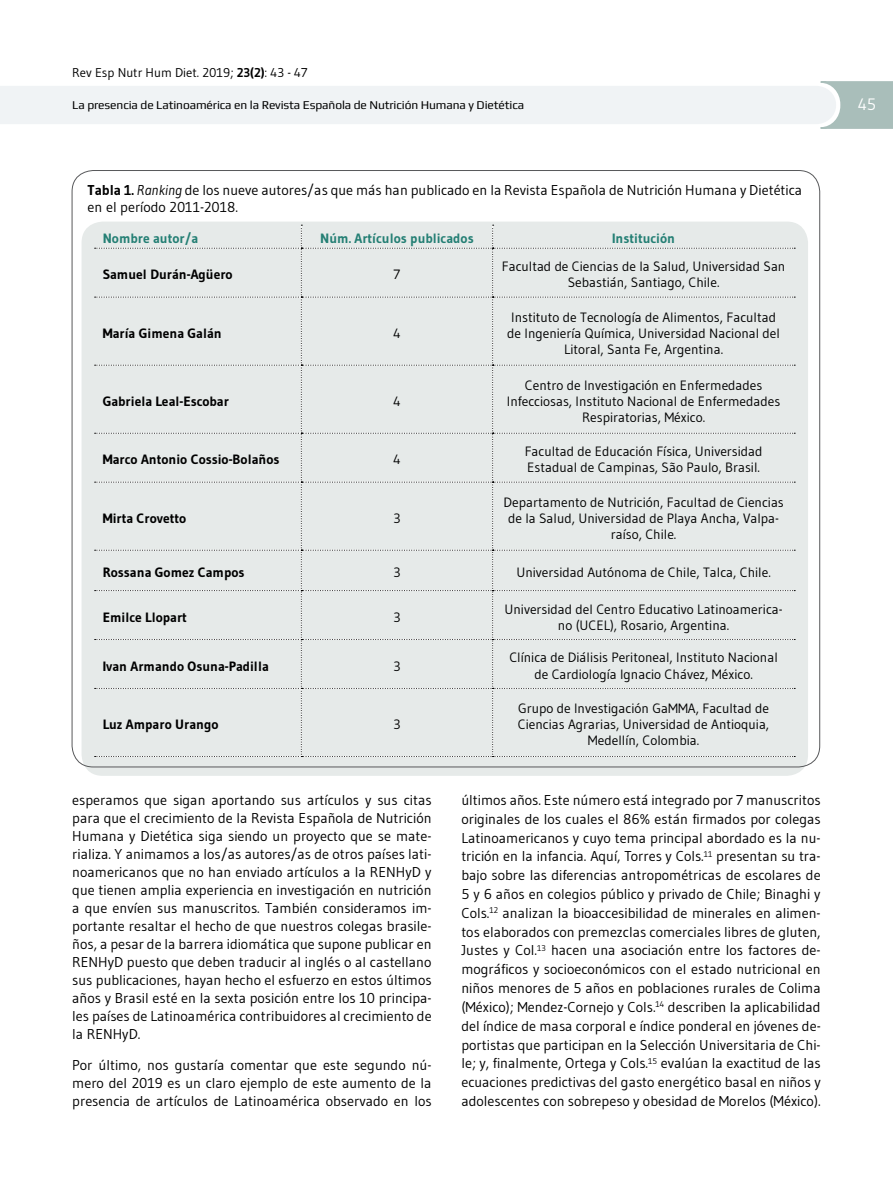
<style>
.page{position:relative;width:893px;height:1191px;background:#fff}
.page>*{position:absolute;margin:0;border:0;box-sizing:border-box;transform-origin:0 0}
.t1{font:16.5px "Gudea";color:#fff}
.t2{font:14.25px/18.8px "Gudea";color:#000;text-align:justify}
.t3{font:13.5px/16.2px "Gudea";color:#000;text-align:center}
.t4{font:700 13.5px "Gudea";color:#000}
.t5{font:700 13.5px "Gudea";color:#247f74}
.t6{font:12.75px "Gudea";color:#000}
.t7{font:12px "Play";letter-spacing:-.01em;color:#000}
.s1{font-weight:700}
.s2{font-style:italic}
</style>
<div class="page">
<svg style="left:0;top:81px;width:893px;height:48px"></svg>
<div style="left:82px;top:221px;width:726px;height:555px;background:#e6eae9;border-radius:21px"></div>
<svg style="left:95px;top:225px;width:700px;height:532px"></svg>
<p class="t6" style="left:72px;top:65px;width:237px">Rev Esp Nutr Hum Diet. 2019; <span class="s1">23(2)</span>: 43 - 47</p>
<p class="t7" style="left:72px;top:98px;width:453px">La presencia de Latinoamérica en la Revista Española de Nutrición Humana y Dietética</p>
<p class="t1" style="left:858px;top:94px;width:20px">45</p>
<p class="t2" style="left:88px;top:181px;width:716px;line-height:17.1px"><span class="s1">Tabla 1.</span> <span class="s2">Ranking</span> de los nueve autores/as que más han publicado en la Revista Española de Nutrición Humana y Dietética en el período 2011-2018.</p>
<p class="t5" style="left:103px;top:230px;width:97px">Nombre autor/a</p>
<p class="t5" style="left:320px;top:230px;width:155px">Núm. Artículos publicados</p>
<p class="t5" style="left:612px;top:230px;width:64px">Institución</p>
<p class="t4" style="left:103px;top:266px;width:131px">Samuel Durán-Agüero</p>
<p class="t3" style="left:394px;top:266px;width:8px">7</p>
<p class="t3" style="left:502px;top:258px;width:285px">Facultad de Ciencias de la Salud, Universidad San<br>Sebastián, Santiago, Chile.</p>
<p class="t4" style="left:103px;top:324px;width:121px">María Gimena Galán</p>
<p class="t3" style="left:393px;top:325px;width:9px">4</p>
<p class="t3" style="left:507px;top:308px;width:274px">Instituto de Tecnología de Alimentos, Facultad de Ingeniería Química, Universidad Nacional del<br>Litoral, Santa Fe, Argentina.</p>
<p class="t4" style="left:103px;top:392px;width:128px">Gabriela Leal-Escobar</p>
<p class="t3" style="left:393px;top:393px;width:9px">4</p>
<p class="t3" style="left:507px;top:376px;width:275px">Centro de Investigación en Enfermedades<br>Infecciosas, Instituto Nacional de Enfermedades<br>Respiratorias, México.</p>
<p class="t4" style="left:103px;top:451px;width:178px">Marco Antonio Cossio-Bolaños</p>
<p class="t3" style="left:393px;top:451px;width:9px">4</p>
<p class="t3" style="left:525px;top:443px;width:239px;text-align:left">Facultad de Educación Física, Universidad<br>Estadual de Campinas, São Paulo, Brasil.</p>
<p class="t4" style="left:103px;top:509px;width:85px">Mirta Crovetto</p>
<p class="t3" style="left:393px;top:510px;width:9px">3</p>
<p class="t3" style="left:503px;top:493px;width:282px">Departamento de Nutrición, Facultad de Ciencias de la Salud, Universidad de Playa Ancha, Valpa&shy;raíso, Chile.</p>
<p class="t4" style="left:103px;top:564px;width:143px">Rossana Gomez Campos</p>
<p class="t3" style="left:393px;top:564px;width:9px">3</p>
<p class="t3" style="left:516px;top:564px;width:256px">Universidad Autónoma de Chile, Talca, Chile.</p>
<p class="t4" style="left:103px;top:608px;width:86px">Emilce Llopart</p>
<p class="t3" style="left:393px;top:608px;width:9px">3</p>
<p class="t3" style="left:504px;top:600px;width:280px">Universidad del Centro Educativo Latinoamerica&shy;no (UCEL), Rosario, Argentina.</p>
<p class="t4" style="left:103px;top:657px;width:168px">Ivan Armando Osuna-Padilla</p>
<p class="t3" style="left:393px;top:657px;width:9px">3</p>
<p class="t3" style="left:509px;top:649px;width:270px">Clínica de Diálisis Peritoneal, Instituto Nacional de Cardiología Ignacio Chávez, México.</p>
<p class="t4" style="left:103px;top:716px;width:117px">Luz Amparo Urango</p>
<p class="t3" style="left:393px;top:716px;width:9px">3</p>
<p class="t3" style="left:518px;top:700px;width:253px">Grupo de Investigación GaMMA, Facultad de<br>Ciencias Agrarias, Universidad de Antioquia,<br>Medellín, Colombia.</p>
<p class="t2" style="left:72px;top:791px;width:361px;line-height:18px">esperamos que sigan aportando sus artículos y sus citas para que el crecimiento de la Revista Española de Nutrición Humana y Dietética siga siendo un proyecto que se mate&shy;rializa. Y animamos a los/as autores/as de otros países lati&shy;noamericanos que no han enviado artículos a la RENHyD y que tienen amplia experiencia en investigación en nutrición a que envíen sus manuscritos. También consideramos im&shy;portante resaltar el hecho de que nuestros colegas brasile&shy;ños, a pesar de la barrera idiomática que supone publicar en RENHyD puesto que deben traducir al inglés o al castellano sus publicaciones, hayan hecho el esfuerzo en estos últimos años y Brasil esté en la sexta posición entre los 10 principa&shy;les países de Latinoamérica contribuidores al crecimiento de la RENHyD.</p>
<p class="t2" style="left:72px;top:1055px;width:361px;line-height:18px">Por último, nos gustaría comentar que este segundo nú&shy;mero del 2019 es un claro ejemplo de este aumento de la presencia de artículos de Latinoamérica observado en los</p>
<p class="t2" style="left:461px;top:790px;width:361px">últimos años. Este número está integrado por 7 manuscritos originales de los cuales el 86% están firmados por colegas Latinoamericanos y cuyo tema principal abordado es la nu&shy;trición en la infancia. Aquí, Torres y Cols.<sup>11</sup> presentan su tra&shy;bajo sobre las diferencias antropométricas de escolares de 5 y 6 años en colegios público y privado de Chile; Binaghi y Cols.<sup>12</sup> analizan la bioaccesibilidad de minerales en alimen&shy;tos elaborados con premezclas comerciales libres de gluten, Justes y Col.<sup>13</sup> hacen una asociación entre los factores de&shy;mográficos y socioeconómicos con el estado nutricional en niños menores de 5 años en poblaciones rurales de Colima (México); Mendez-Cornejo y Cols.<sup>14</sup> describen la aplicabilidad del índice de masa corporal e índice ponderal en jóvenes de&shy;portistas que participan en la Selección Universitaria de Chi&shy;le; y, finalmente, Ortega y Cols.<sup>15</sup> evalúan la exactitud de las ecuaciones predictivas del gasto energético basal en niños y adolescentes con sobrepeso y obesidad de Morelos (México).</p>
</div>
